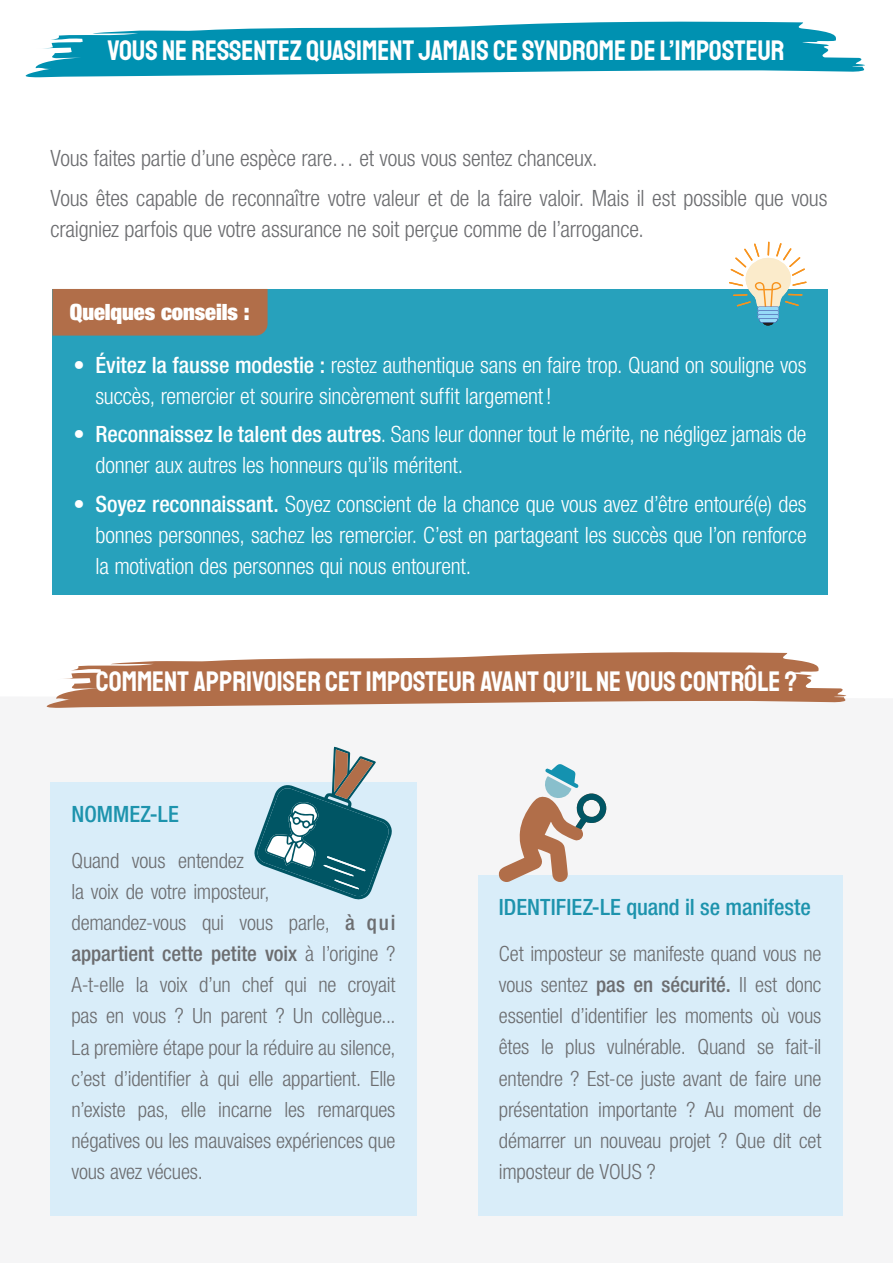
<style>
.page{position:relative;width:893px;height:1263px;background:#fff}
.page>*{position:absolute;margin:0;border:0;box-sizing:border-box;transform-origin:0 0}
.t1{font:28.5px "Staatliches";color:#fff}
.t2{font:300 condensed 22.5px/31px "Helvetica Neue LT Pro";letter-spacing:-.01em;color:#fff}
.t3{font:300 condensed 22.5px/40px "Helvetica Neue LT Pro";letter-spacing:-.01em;color:#6c6d70}
.t4{font:500 condensed 22.5px "Helvetica Neue LT Pro";color:#1d93ad}
.t5{font:900 condensed 22.5px "Helvetica Neue LT Pro";color:#fff}
.t6{font:300 condensed 21px/31px "Helvetica Neue LT Pro";letter-spacing:-.01em;color:#6c6d70}
.s1{font-weight:500}
</style>
<div class="page">
<svg style="left:26px;top:21px;width:839px;height:56px;fill:#0091b1"></svg>
<svg style="left:47px;top:652px;width:800px;height:56px;fill:#b16e49"></svg>
<div style="left:50px;top:782px;width:367px;height:434px;background:#d9edf9"></div>
<div style="left:478px;top:875px;width:364px;height:341px;background:#d9edf9"></div>
<div style="left:52px;top:289px;width:775px;height:306px;background:#27a1bc"></div>
<svg style="left:758px;top:307px;width:21px;height:4px"></svg>
<svg style="left:758px;top:311px;width:21px;height:4px"></svg>
<svg style="left:758px;top:315px;width:21px;height:4px"></svg>
<svg style="left:759px;top:319px;width:19px;height:7px"></svg>
<svg style="left:729px;top:242px;width:78px;height:65px"></svg>
<div style="left:52px;top:289px;width:216px;height:47px;background:#b16e49"></div>
<svg style="left:254px;top:747px;width:138px;height:153px"></svg>
<svg style="left:499px;top:764px;width:108px;height:118px"></svg>
<h1 class="t1" style="left:107px;top:31px;width:679px">VOUS NE RESSENTEZ QUASIMENT JAMAIS CE SYNDROME DE L’IMPOSTEUR</h1>
<p class="t3" style="left:51px;top:137px;width:778px">Vous faites partie d’une espèce rare… et vous vous sentez chanceux.<br>Vous êtes capable de reconnaître votre valeur et de la faire valoir. Mais il est possible que vous</p>
<p class="t3" style="left:51px;top:208px;width:595px">craigniez parfois que votre assurance ne soit perçue comme de l’arrogance.</p>
<p class="t5" style="left:70px;top:298px;width:181px">Quelques conseils :</p>
<p class="t2" style="left:95px;top:349px;width:712px;text-indent:-22px">• <span class="s1">Évitez la fausse modestie :</span> restez authentique sans en faire trop. Quand on souligne vos succès, remercier et sourire sincèrement suffit largement !</p>
<p class="t2" style="left:95px;top:418px;width:712px;text-indent:-22px">• <span class="s1">Reconnaissez le talent des autres</span>. Sans leur donner tout le mérite, ne négligez jamais de donner aux autres les honneurs qu’ils méritent.</p>
<p class="t2" style="left:95px;top:488px;width:713px;text-align:justify;text-indent:-22px">• <span class="s1">Soyez reconnaissant.</span> Soyez conscient de la chance que vous avez d’être entouré(e) des bonnes personnes, sachez les remercier. C’est en partageant les succès que l’on renforce la motivation des personnes qui nous entourent.</p>
<h1 class="t1" style="left:96px;top:662px;width:703px">COMMENT APPRIVOISER CET IMPOSTEUR AVANT QU’IL NE VOUS CONTRÔLE ?</h1>
<p class="t4" style="left:71px;top:801px;width:109px">NOMMEZ-LE</p>
<p class="t6" style="left:71px;top:845px;width:326px">Quand vous entendez<br>la voix de votre imposteur,<br>demandez-vous qui vous parle, <span class="s1">à qui appartient cette petite voix</span> à l’origine ?<br>A-t-elle la voix d’un chef qui ne croyait pas en vous ? Un parent ? Un collègue...<br>La première étape pour la réduire au silence, c’est d’identifier à qui elle appartient. Elle n’existe pas, elle incarne les remarques négatives ou les mauvaises expériences que vous avez vécues.</p>
<p class="t4" style="left:499px;top:894px;width:313px">IDENTIFIEZ-LE quand il se manifeste</p>
<p class="t6" style="left:499px;top:938px;width:324px;text-align:justify">Cet imposteur se manifeste quand vous ne vous sentez <span class="s1">pas en sécurité.</span> Il est donc essentiel d’identifier les moments où vous êtes le plus vulnérable. Quand se fait-il entendre ? Est-ce juste avant de faire une présentation importante ? Au moment de démarrer un nouveau projet ? Que dit cet imposteur de VOUS ?</p>
</div>
